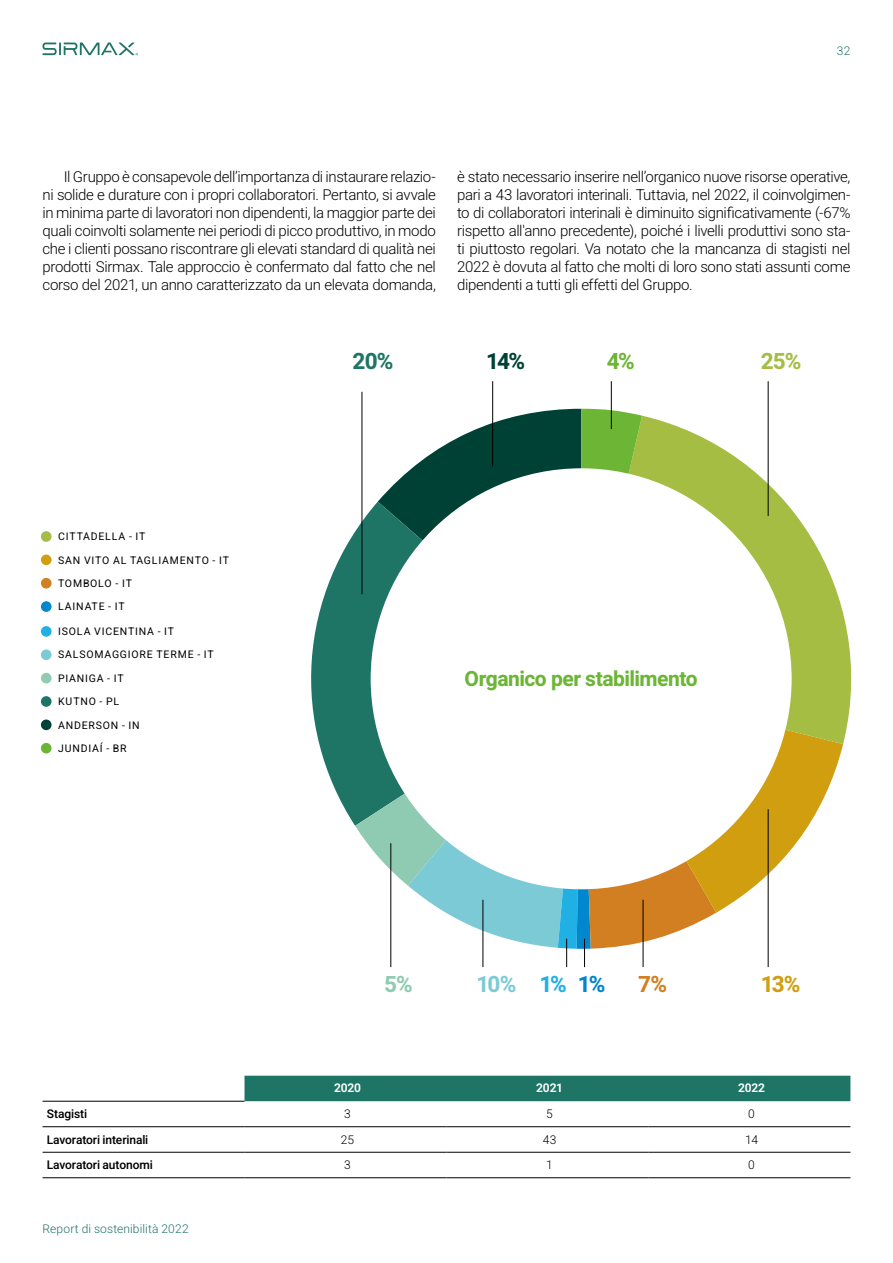
<style>
.page{position:relative;width:893px;height:1263px;background:#fff}
.page>*{position:absolute;margin:0;border:0;box-sizing:border-box;transform-origin:0 0}
.t1{font:22.5px "Heebo";color:#20b0e4}
.t2{font:22.5px "Heebo";color:#d09e0e}
.t3{font:22.5px "Heebo";color:#1f7565}
.t4{font:22.5px "Heebo";color:#004136}
.t5{font:22.5px "Heebo";color:#a4bd42}
.t6{font:22.5px "Heebo";color:#7dcad7}
.t7{font:22.5px "Heebo";color:#d27f22}
.t8{font:22.5px "Heebo";color:#6cb535}
.t9{font:22.5px "Heebo";color:#8fcbb2}
.t10{font:21px "Heebo";letter-spacing:-.025em;color:#6cb535}
.t11{font:300 15px/18px "Heebo";letter-spacing:-.025em;color:#000;text-align:justify}
.t12{font:12px "Heebo";letter-spacing:-.01em;color:#000}
.t13{font:300 12px "Heebo";letter-spacing:.01em;color:#1f7565}
.t14{font:600 12px "Heebo";letter-spacing:-.02em;color:#fff}
.t15{font:300 12px "Heebo";color:#000}
.t16{font:10.5px "Heebo";letter-spacing:.075em;color:#000}
.s1{color:#0087ce}
</style>
<div class="page">
<svg style="left:378px;top:409px;width:180px;height:93px;fill:#004136"></svg>
<svg style="left:311px;top:502px;width:155px;height:324px;fill:#1f7565"></svg>
<svg style="left:355px;top:679px;width:53px;height:207px"></svg>
<svg style="left:408px;top:798px;width:150px;height:150px;fill:#7dcad7"></svg>
<svg style="left:716px;top:744px;width:127px;height:169px;fill:#d09e0e"></svg>
<svg style="left:716px;top:416px;width:136px;height:328px;fill:#a4bd42"></svg>
<div style="left:371px;top:468px;width:421px;height:421px;background:#fff;border-radius:50%"></div>
<div style="left:41px;top:531px;width:11px;height:11px;background:#a4bd42;border-radius:50%"></div>
<div style="left:41px;top:626px;width:11px;height:11px;background:#20b0e4;border-radius:50%"></div>
<div style="left:41px;top:554px;width:11px;height:11px;background:#d09e0e;border-radius:50%"></div>
<div style="left:41px;top:649px;width:11px;height:11px;background:#7dcad7;border-radius:50%"></div>
<div style="left:41px;top:578px;width:11px;height:10px;background:#d27f22;border-radius:50%"></div>
<div style="left:41px;top:673px;width:11px;height:10px;background:#8fcbb2;border-radius:50%"></div>
<div style="left:41px;top:719px;width:11px;height:11px;background:#004136;border-radius:50%"></div>
<div style="left:41px;top:601px;width:11px;height:11px;background:#0087ce;border-radius:50%"></div>
<div style="left:41px;top:696px;width:11px;height:11px;background:#1f7565;border-radius:50%"></div>
<div style="left:41px;top:743px;width:11px;height:10px;background:#6cb535;border-radius:50%"></div>
<hr style="left:362px;top:392px;width:1px;height:202px;background:#000">
<hr style="left:492px;top:381px;width:1px;height:85px;background:#000">
<hr style="left:611px;top:381px;width:1px;height:48px;background:#000">
<hr style="left:768px;top:381px;width:1px;height:135px;background:#000">
<hr style="left:768px;top:809px;width:1px;height:158px;background:#000">
<svg style="left:558px;top:409px;width:158px;height:558px"></svg>
<hr style="left:391px;top:843px;width:1px;height:124px;background:#000">
<hr style="left:483px;top:900px;width:1px;height:67px;background:#000">
<div style="left:244px;top:1076px;width:606px;height:25px;background:#1f7565"></div>
<hr style="left:244px;top:1126px;width:202px;height:1px;background:#000">
<hr style="left:446px;top:1126px;width:202px;height:1px;background:#000">
<hr style="left:648px;top:1126px;width:202px;height:1px;background:#000">
<hr style="left:43px;top:1152px;width:201px;height:1px;background:#000">
<hr style="left:244px;top:1152px;width:202px;height:1px;background:#000">
<hr style="left:446px;top:1152px;width:202px;height:1px;background:#000">
<hr style="left:648px;top:1152px;width:202px;height:1px;background:#000">
<hr style="left:43px;top:1177px;width:201px;height:1px;background:#000">
<hr style="left:244px;top:1177px;width:202px;height:1px;background:#000">
<hr style="left:446px;top:1177px;width:202px;height:1px;background:#000">
<hr style="left:648px;top:1177px;width:202px;height:1px;background:#000">
<hr style="left:43px;top:1101px;width:201px;height:1px;background:#000">
<hr style="left:43px;top:1126px;width:201px;height:1px;background:#000">
<svg style="left:43px;top:43px;width:95px;height:12px"></svg>
<p class="t13" style="left:837px;top:42px;width:15px">32</p>
<p class="t11" style="left:43px;top:168px;width:395px;text-indent:21px">Il Gruppo è consapevole dell’importanza di instaurare relazio&shy;ni solide e durature con i propri collaboratori. Pertanto, si avvale in minima parte di lavoratori non dipendenti, la maggior parte dei quali coinvolti solamente nei periodi di picco produttivo, in modo che i clienti possano riscontrare gli elevati standard di qualità nei prodotti Sirmax. Tale approccio è confermato dal fatto che nel corso del 2021, un anno caratterizzato da un elevata domanda,</p>
<p class="t11" style="left:457px;top:168px;width:395px">è stato necessario inserire nell’organico nuove risorse operative, pari a 43 lavoratori interinali. Tuttavia, nel 2022, il coinvolgimen&shy;to di collaboratori interinali è diminuito significativamente (-67% rispetto all'anno precedente), poiché i livelli produttivi sono sta&shy;ti piuttosto regolari. Va notato che la mancanza di stagisti nel 2022 è dovuta al fatto che molti di loro sono stati assunti come dipendenti a tutti gli effetti del Gruppo.</p>
<p class="t16" style="left:58px;top:529px;width:89px">CITTADELLA - IT</p>
<p class="t16" style="left:58px;top:553px;width:172px">SAN VITO AL TAGLIAMENTO - IT</p>
<p class="t16" style="left:58px;top:576px;width:75px">TOMBOLO - IT</p>
<p class="t16" style="left:58px;top:599px;width:68px">LAINATE - IT</p>
<p class="t16" style="left:58px;top:624px;width:118px">ISOLA VICENTINA - IT</p>
<p class="t16" style="left:58px;top:647px;width:157px">SALSOMAGGIORE TERME - IT</p>
<p class="t16" style="left:58px;top:671px;width:67px">PIANIGA - IT</p>
<p class="t16" style="left:58px;top:717px;width:83px">ANDERSON - IN</p>
<p class="t16" style="left:58px;top:694px;width:63px">KUTNO - PL</p>
<p class="t16" style="left:58px;top:741px;width:70px">JUNDIAÍ - BR</p>
<h1 class="t3" style="left:352px;top:345px;width:42px">20%</h1>
<h1 class="t4" style="left:486px;top:345px;width:41px">14%</h1>
<h1 class="t8" style="left:607px;top:345px;width:30px">4%</h1>
<h1 class="t5" style="left:761px;top:345px;width:42px">25%</h1>
<h2 class="t10" style="left:465px;top:664px;width:235px">Organico per stabilimento</h2>
<h1 class="t9" style="left:384px;top:968px;width:30px">5%</h1>
<h1 class="t6" style="left:476px;top:968px;width:42px">10%</h1>
<h1 class="t1" style="left:539px;top:968px;width:67px">1% <span class="s1">1%</span></h1>
<h1 class="t7" style="left:638px;top:968px;width:30px">7%</h1>
<h1 class="t2" style="left:761px;top:968px;width:41px">13%</h1>
<p class="t14" style="left:334px;top:1080px;width:28px">2020</p>
<p class="t14" style="left:536px;top:1080px;width:28px">2021</p>
<p class="t14" style="left:738px;top:1080px;width:29px">2022</p>
<p class="t12" style="left:47px;top:1105px;width:42px">Stagisti</p>
<p class="t15" style="left:344px;top:1105px;width:8px">3</p>
<p class="t15" style="left:546px;top:1105px;width:8px">5</p>
<p class="t15" style="left:748px;top:1105px;width:8px">0</p>
<p class="t12" style="left:47px;top:1131px;width:103px">Lavoratori interinali</p>
<p class="t15" style="left:341px;top:1131px;width:15px">25</p>
<p class="t15" style="left:543px;top:1131px;width:15px">43</p>
<p class="t15" style="left:745px;top:1131px;width:14px">14</p>
<p class="t12" style="left:47px;top:1156px;width:108px">Lavoratori autonomi</p>
<p class="t15" style="left:344px;top:1156px;width:8px">3</p>
<p class="t15" style="left:546px;top:1156px;width:8px">1</p>
<p class="t15" style="left:748px;top:1156px;width:8px">0</p>
<p class="t13" style="left:43px;top:1220px;width:148px">Report di sostenibilità 2022</p>
</div>
